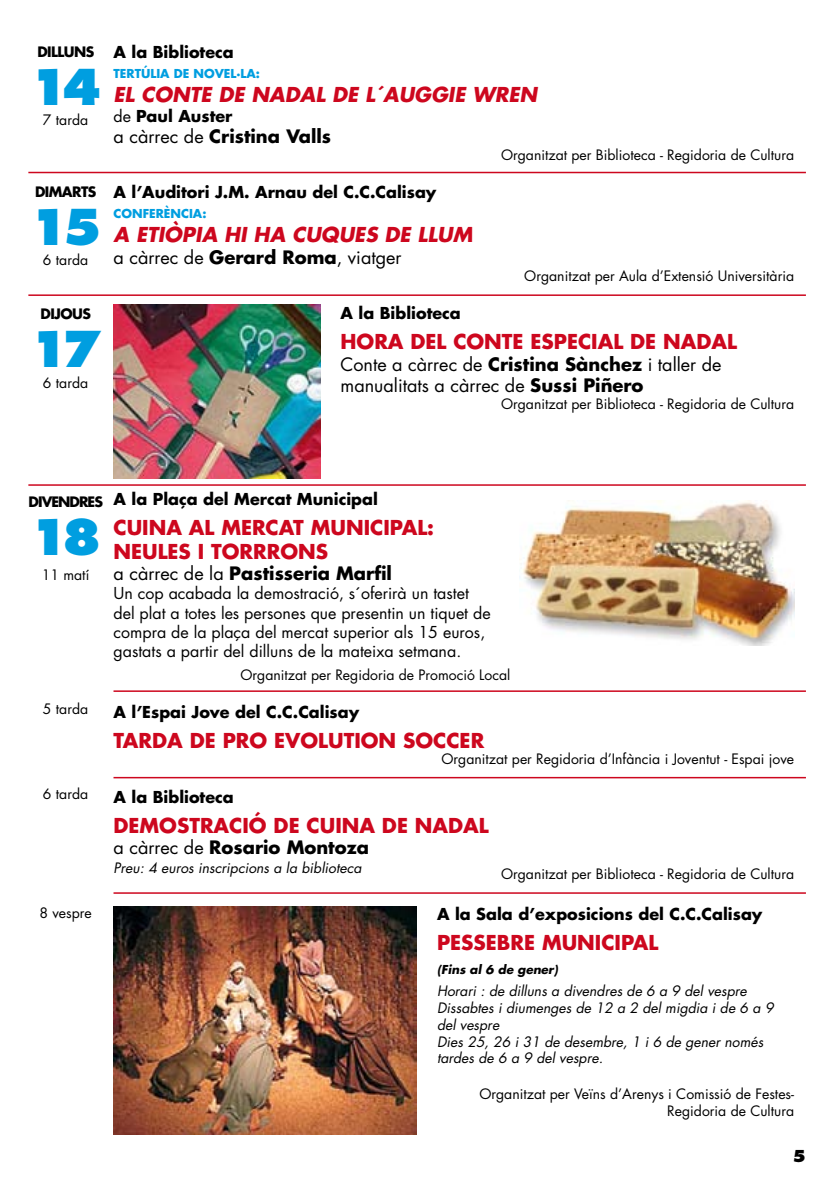
<style>
.page{position:relative;width:840px;height:1191px;background:#fff}
.page>*{position:absolute;margin:0;border:0;box-sizing:border-box;transform-origin:0 0}
.t1{font:800 48px "Futura";letter-spacing:-.17em;color:#009ee0}
.t2{font:700 20px "Futura";color:#cd071e}
.t3{font:italic 700 20px "Futura";color:#cd071e}
.t4{font:18px/21.6px "Futura";color:#000}
.t5{font:700 18px "Futura";color:#000}
.t6{font:16px/19.2px "Futura";color:#000}
.t7{font:700 16px "Futura";color:#000}
.t8{font:800 16px "Futura";color:#000}
.t9{font:14px/16.8px "Futura";color:#000;text-align:right}
.t10{font:italic 14px/16.8px "Futura";color:#000}
.t11{font:700 14px "Futura";letter-spacing:-.04em;color:#000}
.t12{font:700 14px "Futura";letter-spacing:-.07em;color:#000}
.t13{font:700 12px "Futura";color:#009ee0}
.t14{font:italic 700 12px "Futura";color:#000}
.s1{font-weight:400}
.s2{font-weight:700}
</style>
<div class="page">
<hr style="left:28px;top:172px;width:777px;height:1px;background:#cd071e">
<hr style="left:28px;top:294px;width:777px;height:2px;background:#cd071e">
<hr style="left:28px;top:484px;width:777px;height:2px;background:#cd071e">
<hr style="left:113px;top:690px;width:692px;height:2px;background:#cd071e">
<hr style="left:113px;top:777px;width:692px;height:1px;background:#cd071e">
<hr style="left:113px;top:892px;width:692px;height:1px;background:#cd071e">
<img style="left:113px;top:906px;width:303px;height:228px">
<img style="left:519px;top:500px;width:275px;height:146px">
<img style="left:113px;top:305px;width:207px;height:173px">
<p class="t11" style="left:37px;top:42px;width:58px">diLLUNS</p>
<h1 class="t1" style="left:30px;top:57px;width:73px">14</h1>
<p class="t9" style="left:43px;top:111px;width:47px">7 tarda</p>
<p class="t11" style="left:35px;top:181px;width:62px">diMARTS</p>
<h1 class="t1" style="left:30px;top:197px;width:73px">15</h1>
<p class="t9" style="left:43px;top:251px;width:47px">6 tarda</p>
<p class="t11" style="left:40px;top:304px;width:51px">diJOUS</p>
<h1 class="t1" style="left:30px;top:320px;width:73px">17</h1>
<p class="t9" style="left:43px;top:374px;width:47px">6 tarda</p>
<p class="t7" style="left:113px;top:41px;width:122px">A la Biblioteca</p>
<p class="t13" style="left:113px;top:65px;width:90px">Tertúlia de novel</p>
<p class="t13" style="left:236px;top:65px;width:25px">·la:</p>
<h2 class="t3" style="left:113px;top:81px;width:425px">EL CONTE DE NADAL DE L ´AUGGIE WREN</h2>
<p class="t7" style="left:113px;top:104px;width:120px"><span class="s1">de</span> Paul Auster</p>
<p class="t5" style="left:113px;top:124px;width:219px"><span class="s1">a càrrec de</span> Cristina Valls</p>
<p class="t9" style="left:501px;top:146px;width:294px">Organitzat per Biblioteca - Regidoria de Cultura</p>
<p class="t7" style="left:113px;top:181px;width:325px">A l’Auditori J.M. Arnau del C.C.Calisay</p>
<p class="t13" style="left:113px;top:205px;width:94px">Con ferència:</p>
<h2 class="t3" style="left:113px;top:221px;width:359px">A ETIÒPIA HI HA CUQUES DE LL UM</h2>
<p class="t4" style="left:113px;top:246px;width:289px">a càrrec de <span class="s2">Gerard Roma</span>, viatger</p>
<p class="t9" style="left:524px;top:267px;width:271px">Organitzat per Aula d’Extensió Universitària</p>
<p class="t7" style="left:340px;top:302px;width:122px">A la Biblioteca</p>
<h2 class="t2" style="left:340px;top:327px;width:33px">Hora</h2>
<h2 class="t2" style="left:410px;top:327px;width:58px">del conte</h2>
<h2 class="t2" style="left:530px;top:327px;width:36px">espec</h2>
<h2 class="t2" style="left:591px;top:327px;width:134px">ial de Nadal</h2>
<p class="t4" style="left:340px;top:353px;width:382px">Conte a càrrec de <span class="s2">Cristina Sànchez</span> i taller de manualitats a càrrec de <span class="s2">Sussi Piñero</span></p>
<p class="t9" style="left:501px;top:395px;width:294px">Organitzat per Biblioteca - Regidoria de Cultura</p>
<p class="t12" style="left:29px;top:492px;width:75px">diVENDRES</p>
<h1 class="t1" style="left:30px;top:507px;width:73px">18</h1>
<p class="t9" style="left:42px;top:566px;width:49px">11 matí</p>
<p class="t9" style="left:43px;top:700px;width:47px">5 tarda</p>
<p class="t9" style="left:43px;top:785px;width:47px">6 tarda</p>
<p class="t9" style="left:39px;top:904px;width:54px">8 vespre</p>
<p class="t7" style="left:113px;top:488px;width:266px">A la Plaça del Mercat Municipal</p>
<h2 class="t2" style="left:113px;top:513px;width:141px">Cuina al Mercat</h2>
<h2 class="t2" style="left:311px;top:513px;width:92px">Municipal</h2>
<h2 class="t2" style="left:427px;top:513px;width:8px">:</h2>
<h2 class="t2" style="left:113px;top:537px;width:30px">Neule</h2>
<h2 class="t2" style="left:178px;top:537px;width:60px">s i Torrron</h2>
<h2 class="t2" style="left:316px;top:537px;width:14px">s</h2>
<p class="t5" style="left:113px;top:561px;width:280px"><span class="s1">a càrrec de la</span> Pastisseria Marfil</p>
<p class="t6" style="left:113px;top:584px;width:378px">Un cop acabada la demostració, s´oferirà un tastet del plat a totes les persones que presentin un tiquet de compra de la plaça del mercat superior als 15 euros, gastats a partir del dilluns de la mateixa setmana.</p>
<p class="t9" style="left:240px;top:666px;width:271px">Organitzat per Regidoria de Promoció Local</p>
<p class="t7" style="left:113px;top:701px;width:247px">A l’Espai Jove del C.C.Calisay</p>
<h2 class="t2" style="left:113px;top:726px;width:175px">Tarda de Pro evolut</h2>
<h2 class="t2" style="left:354px;top:726px;width:25px">ion</h2>
<h2 class="t2" style="left:403px;top:726px;width:15px">Soccer</h2>
<p class="t9" style="left:441px;top:750px;width:354px">Organitzat per Regidoria d’Infància i Joventut - Espai jove</p>
<p class="t7" style="left:113px;top:785px;width:122px">A la Biblioteca</p>
<h2 class="t2" style="left:113px;top:811px;width:17px">Demo</h2>
<h2 class="t2" style="left:177px;top:811px;width:27px">strac</h2>
<h2 class="t2" style="left:242px;top:811px;width:235px">ió de cu ina de Nadal</h2>
<p class="t5" style="left:113px;top:835px;width:257px"><span class="s1">a càrrec de</span> Rosario Montoza</p>
<p class="t10" style="left:113px;top:859px;width:249px">Preu: 4 euros inscripcions a la biblioteca</p>
<p class="t9" style="left:501px;top:865px;width:294px">Organitzat per Biblioteca - Regidoria de Cultura</p>
<p class="t7" style="left:437px;top:902px;width:327px">A la Sala d’exposicions del C.C.Calisay</p>
<h2 class="t2" style="left:437px;top:928px;width:62px">Pessebre</h2>
<h2 class="t2" style="left:541px;top:928px;width:92px">Municipal</h2>
<p class="t14" style="left:437px;top:960px;width:122px">(FINS AL 6 DE GENER)</p>
<p class="t10" style="left:437px;top:982px;width:338px">Horari : de dilluns a divendres de 6 a 9 del vespre Dissabtes i diumenges de 12 a 2 del migdia i de 6 a 9 del vespre<br>Dies 25, 26 i 31 de desembre, 1 i 6 de gener només tardes de 6 a 9 del vespre.</p>
<p class="t9" style="left:479px;top:1085px;width:316px">Organitzat per Veïns d’Arenys i Comissió de Festes-<br>Regidoria de Cultura</p>
<p class="t8" style="left:792px;top:1146px;width:15px">5</p>
</div>
